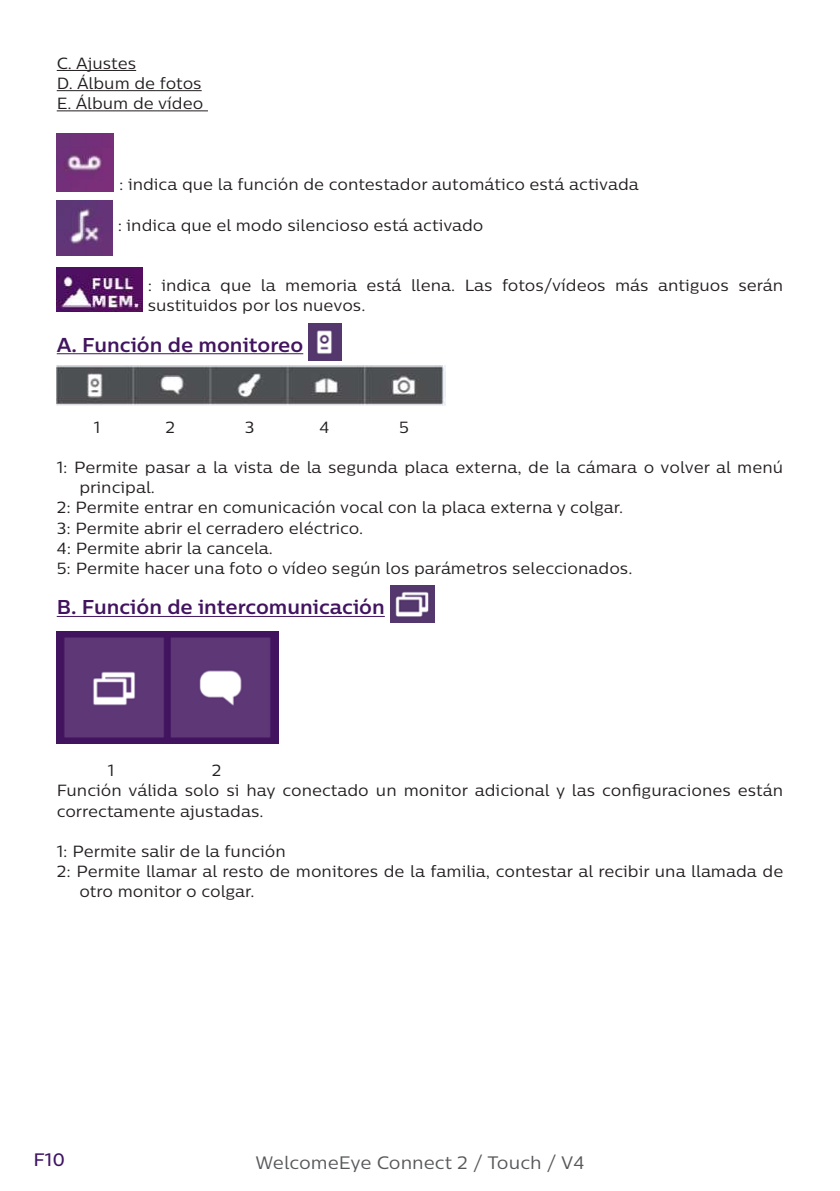
<style>
.page{position:relative;width:840px;height:1191px;background:#fff}
.page>*{position:absolute;margin:0;border:0;box-sizing:border-box;transform-origin:0 0}
.t1{font:700 20px "Centrale Sans";color:#42145f}
.t2{font:18px "Centrale Sans";color:#57585a}
.t3{font:500 18px "Centrale Sans";color:#3f1464}
.t4{font:16.2px/20.2px "Centrale Sans";color:#231f20}
</style>
<div class="page">
<hr style="left:57px;top:70px;width:79px;height:1px;background:#231f20">
<hr style="left:57px;top:90px;width:144px;height:1px;background:#231f20">
<hr style="left:57px;top:110px;width:151px;height:1px;background:#231f20">
<hr style="left:57px;top:353px;width:246px;height:1px;background:#42145f">
<hr style="left:57px;top:616px;width:327px;height:1px;background:#42145f">
<img style="left:57px;top:133px;width:56px;height:59px">
<img style="left:57px;top:200px;width:55px;height:55px">
<img style="left:57px;top:268px;width:85px;height:43px">
<img style="left:308px;top:323px;width:33px;height:38px">
<img style="left:57px;top:365px;width:388px;height:40px">
<img style="left:390px;top:585px;width:44px;height:37px">
<img style="left:57px;top:631px;width:221px;height:112px">
<p class="t4" style="left:57px;top:53px;width:148px">C. Ajustes<br>D. Álbum de fotos<br>E. Álbum de vídeo</p>
<p class="t4" style="left:119px;top:174px;width:521px">: indica que la función de contestador automático está activada</p>
<p class="t4" style="left:118px;top:214px;width:367px">: indica que el modo silencioso está activado</p>
<p class="t4" style="left:148px;top:275px;width:636px">: indica que la memoria está llena. Las fotos/vídeos más antiguos serán sustituidos por los nuevos.</p>
<p class="t1" style="left:57px;top:332px;width:248px">A. Función de monitoreo</p>
<p class="t4" style="left:94px;top:416px;width:8px">1</p>
<p class="t4" style="left:165px;top:416px;width:11px">2</p>
<p class="t4" style="left:244px;top:416px;width:11px">3</p>
<p class="t4" style="left:319px;top:416px;width:11px">4</p>
<p class="t4" style="left:399px;top:416px;width:11px">5</p>
<p class="t4" style="left:57px;top:457px;width:727px">1: Permite pasar a la vista de la segunda placa externa, de la cámara o volver al menú</p>
<p class="t4" style="left:79px;top:477px;width:77px">principal.</p>
<p class="t4" style="left:57px;top:497px;width:567px">2: Permite entrar en comunicación vocal con la placa externa y colgar.</p>
<p class="t4" style="left:57px;top:517px;width:308px">3: Permite abrir el cerradero eléctrico.</p>
<p class="t4" style="left:57px;top:538px;width:218px">4: Permite abrir la cancela.</p>
<p class="t4" style="left:57px;top:558px;width:577px">5: Permite hacer una foto o vídeo según los parámetros seleccionados.</p>
<p class="t1" style="left:57px;top:594px;width:329px">B. Función de intercomunicación</p>
<p class="t4" style="left:57px;top:760px;width:727px;text-indent:155px">2<br>Función válida solo si hay conectado un monitor adicional y las configuraciones están correctamente ajustadas.</p>
<p class="t4" style="left:57px;top:841px;width:230px">1: Permite salir de la función</p>
<p class="t4" style="left:57px;top:861px;width:727px">2: Permite llamar al resto de monitores de la familia, contestar al recibir una llamada de</p>
<p class="t4" style="left:79px;top:881px;width:177px">otro monitor o colgar.</p>
<p class="t4" style="left:108px;top:760px;width:8px">1</p>
<p class="t3" style="left:34px;top:1147px;width:33px">F10</p>
<p class="t2" style="left:255px;top:1151px;width:330px">WelcomeEye Connect 2 / Touch / V4</p>
</div>
